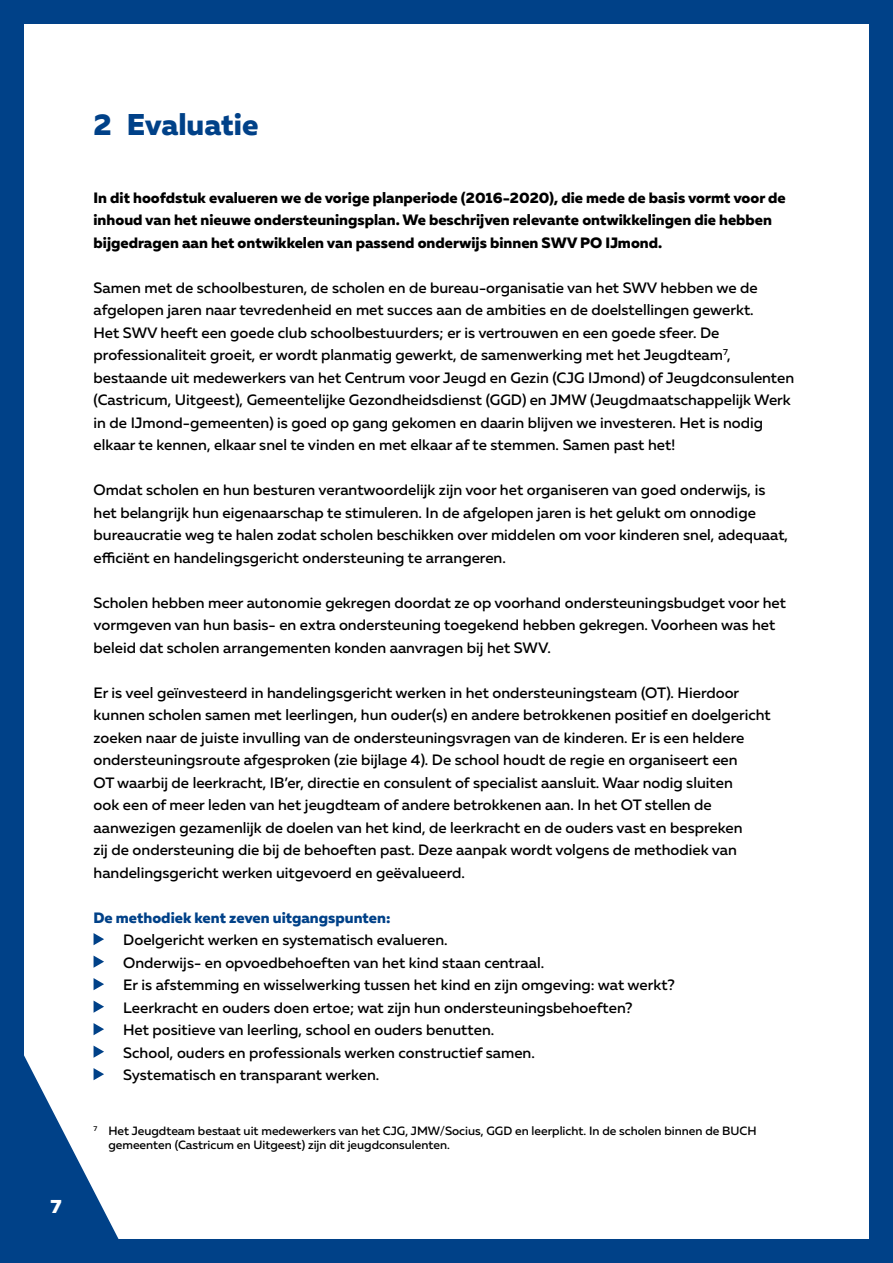
<style>
.page{position:relative;width:893px;height:1263px;background:#fff}
.page>*{position:absolute;margin:0;border:0;box-sizing:border-box;transform-origin:0 0}
.t1{font:800 30px "Muller";color:#004188}
.t2{font:800 19.2px "Muller";color:#fff}
.t3{font:500 15px/22.5px "Muller";color:#000}
.t4{font:800 15px/22.5px "Muller";color:#000}
.t5{font:800 15px "Muller";color:#004188}
.t6{font:500 12px/13.5px "Muller";color:#000}
</style>
<div class="page">
<div style="left:0;top:0;width:893px;height:1263px;border:24px solid #004188"></div>
<svg style="left:94px;top:933px;width:10px;height:12px"></svg>
<svg style="left:94px;top:956px;width:10px;height:12px"></svg>
<svg style="left:94px;top:978px;width:10px;height:12px"></svg>
<svg style="left:94px;top:1001px;width:10px;height:12px"></svg>
<svg style="left:94px;top:1023px;width:10px;height:12px"></svg>
<svg style="left:24px;top:1045px;width:97px;height:198px"></svg>
<p class="t2" style="left:50px;top:1194px;width:13px">7</p>
<h1 class="t1" style="left:94px;top:106px;width:166px">2 Evaluatie</h1>
<p class="t4" style="left:94px;top:186px;width:694px">In dit hoofdstuk evalueren we de vorige planperiode (2016-2020), die mede de basis vormt voor de inhoud van het nieuwe ondersteuningsplan. We beschrijven relevante ontwikkelingen die hebben bijgedragen aan het ontwikkelen van passend onderwijs binnen SWV PO IJmond.</p>
<p class="t3" style="left:94px;top:276px;width:702px">Samen met de schoolbesturen, de scholen en de bureau-organisatie van het SWV hebben we de afgelopen jaren naar tevredenheid en met succes aan de ambities en de doelstellingen gewerkt.<br>Het SWV heeft een goede club schoolbestuurders; er is vertrouwen en een goede sfeer. De professionaliteit groeit, er wordt planmatig gewerkt, de samenwerking met het Jeugdteam<sup>7</sup>, bestaande uit medewerkers van het Centrum voor Jeugd en Gezin (CJG IJmond) of Jeugdconsulenten (Castricum, Uitgeest), Gemeentelijke Gezondheidsdienst (GGD) en JMW (Jeugdmaatschappelijk Werk in de IJmond-gemeenten) is goed op gang gekomen en daarin blijven we investeren. Het is nodig elkaar te kennen, elkaar snel te vinden en met elkaar af te stemmen. Samen past het!</p>
<p class="t3" style="left:94px;top:478px;width:696px">Omdat scholen en hun besturen verantwoordelijk zijn voor het organiseren van goed onderwijs, is het belangrijk hun eigenaarschap te stimuleren. In de afgelopen jaren is het gelukt om onnodige bureaucratie weg te halen zodat scholen beschikken over middelen om voor kinderen snel, adequaat, efficiënt en handelingsgericht ondersteuning te arrangeren.</p>
<p class="t3" style="left:94px;top:591px;width:694px">Scholen hebben meer autonomie gekregen doordat ze op voorhand ondersteuningsbudget voor het vormgeven van hun basis- en extra ondersteuning toegekend hebben gekregen. Voorheen was het beleid dat scholen arrangementen konden aanvragen bij het SWV.</p>
<p class="t3" style="left:94px;top:681px;width:679px">Er is veel geïnvesteerd in handelingsgericht werken in het ondersteuningsteam (OT). Hierdoor kunnen scholen samen met leerlingen, hun ouder(s) en andere betrokkenen positief en doelgericht zoeken naar de juiste invulling van de ondersteuningsvragen van de kinderen. Er is een heldere ondersteuningsroute afgesproken (zie bijlage 4). De school houdt de regie en organiseert een<br>OT waarbij de leerkracht, IB’er, directie en consulent of specialist aansluit. Waar nodig sluiten<br>ook een of meer leden van het jeugdteam of andere betrokkenen aan. In het OT stellen de aanwezigen gezamenlijk de doelen van het kind, de leerkracht en de ouders vast en bespreken<br>zij de ondersteuning die bij de behoeften past. Deze aanpak wordt volgens de methodiek van handelingsgericht werken uitgevoerd en geëvalueerd.</p>
<p class="t5" style="left:94px;top:908px;width:298px">De methodiek kent zeven uitgangspunten:</p>
<p class="t3" style="left:123px;top:928px;width:553px">Doelgericht werken en systematisch evalueren.<br>Onderwijs- en opvoedbehoeften van het kind staan centraal.<br>Er is afstemming en wisselwerking tussen het kind en zijn omgeving: wat werkt?<br>Leerkracht en ouders doen ertoe; wat zijn hun ondersteuningsbehoeften?<br>Het positieve van leerling, school en ouders benutten.<br>School, ouders en professionals werken constructief samen.<br>Systematisch en transparant werken.</p>
<p class="t6" style="left:108px;top:1124px;width:650px;text-indent:-15px"><sup>7</sup> Het Jeugdteam bestaat uit medewerkers van het CJG, JMW/Socius, GGD en leerplicht. In de scholen binnen de BUCH gemeenten (Castricum en Uitgeest) zijn dit jeugdconsulenten.</p>
</div>
